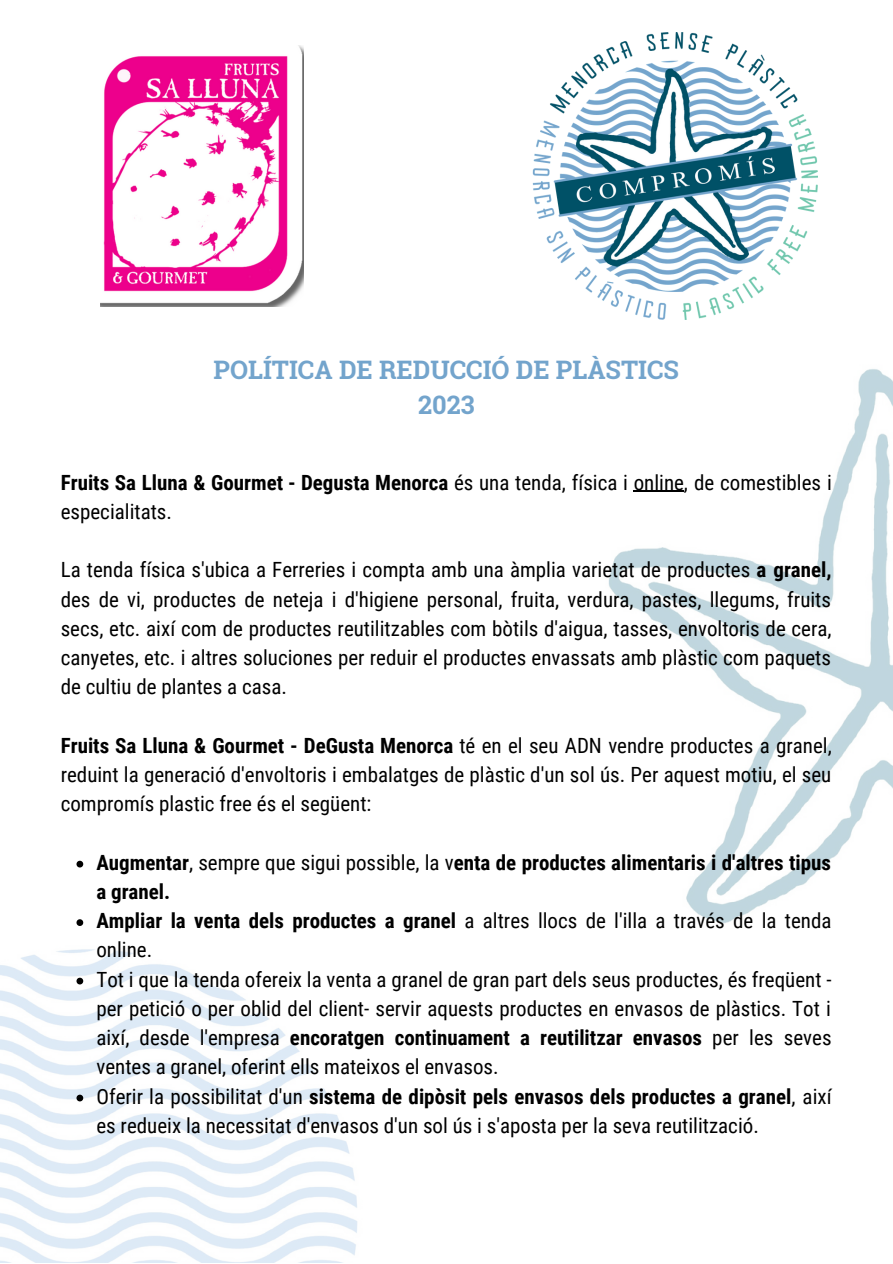
<style>
.page{position:relative;width:893px;height:1264px;background:#fff}
.page>*{position:absolute;margin:0;border:0;box-sizing:border-box;transform-origin:0 0}
.t1{font:700 25.5px "Roboto Slab";color:#73a4cc}
.t2{font:21px/29.2px "Roboto Condensed";color:#000}
.t3{font:700 21px/29.2px "Roboto Condensed";color:#000}
.s1{font-weight:700}
.s2{font-weight:400}
</style>
<div class="page">
<img style="left:608px;top:369px;width:284px;height:555px">
<img style="left:0;top:921px;width:358px;height:341px">
<img style="left:532px;top:32px;width:285px;height:287px">
<img style="left:100px;top:46px;width:203px;height:260px">
<svg style="left:76px;top:860px;width:7px;height:7px"></svg>
<svg style="left:76px;top:919px;width:7px;height:7px"></svg>
<svg style="left:76px;top:977px;width:7px;height:7px"></svg>
<svg style="left:76px;top:1094px;width:7px;height:7px"></svg>
<hr style="left:633px;top:491px;width:51px;height:1px;background:#000">
<p class="t1" style="left:214px;top:353px;width:467px">POLÍTICA DE REDUCCIÓ DE PLÀSTICS</p>
<p class="t1" style="left:418px;top:387px;width:58px">2023</p>
<p class="t2" style="left:61px;top:468px;width:772px"><span class="s1">Fruits Sa Lluna &amp; Gourmet - Degusta Menorca</span> és una tenda, física i online, de comestibles i especialitats.</p>
<p class="t2" style="left:61px;top:555px;width:772px;text-align:justify">La tenda física s'ubica a Ferreries i compta amb una àmplia varietat de productes <span class="s1">a granel, </span>des de vi, productes de neteja i d'higiene personal, fruita, verdura, pastes, llegums, fruits secs, etc. així com de productes reutilitzables com bòtils d'aigua, tasses, envoltoris de cera, canyetes, etc. i altres soluciones per reduir el productes envassats amb plàstic com paquets de cultiu de plantes a casa.</p>
<p class="t2" style="left:61px;top:731px;width:772px;text-align:justify"><span class="s1">Fruits Sa Lluna &amp; Gourmet - DeGusta Menorca</span> té en el seu ADN vendre productes a granel, reduint la generació d'envoltoris i embalatges de plàstic d'un sol ús. Per aquest motiu, el seu compromís plastic free és el següent:</p>
<p class="t3" style="left:96px;top:848px;width:736px">Augmentar<span class="s2">, sempre que sigui possible, la v</span>enta de productes alimentaris i d'altres tipus a granel.</p>
<p class="t2" style="left:96px;top:906px;width:736px"><span class="s1">Ampliar la venta dels productes a granel</span> a altres llocs de l'illa a través de la tenda online.</p>
<p class="t2" style="left:96px;top:964px;width:736px;text-align:justify">Tot i que la tenda ofereix la venta a granel de gran part dels seus productes, és freqüent - per petició o per oblid del client- servir aquests productes en envasos de plàstics. Tot i així, desde l'empresa <span class="s1">encoratgen continuament a reutilitzar envasos</span> per les seves ventes a granel, oferint ells mateixos el envasos.</p>
<p class="t2" style="left:96px;top:1081px;width:736px">Oferir la possibilitat d'un <span class="s1">sistema de dipòsit pels envasos dels productes a granel</span>, així es redueix la necessitat d'envasos d'un sol ús i s'aposta per la seva reutilització.</p>
</div>
